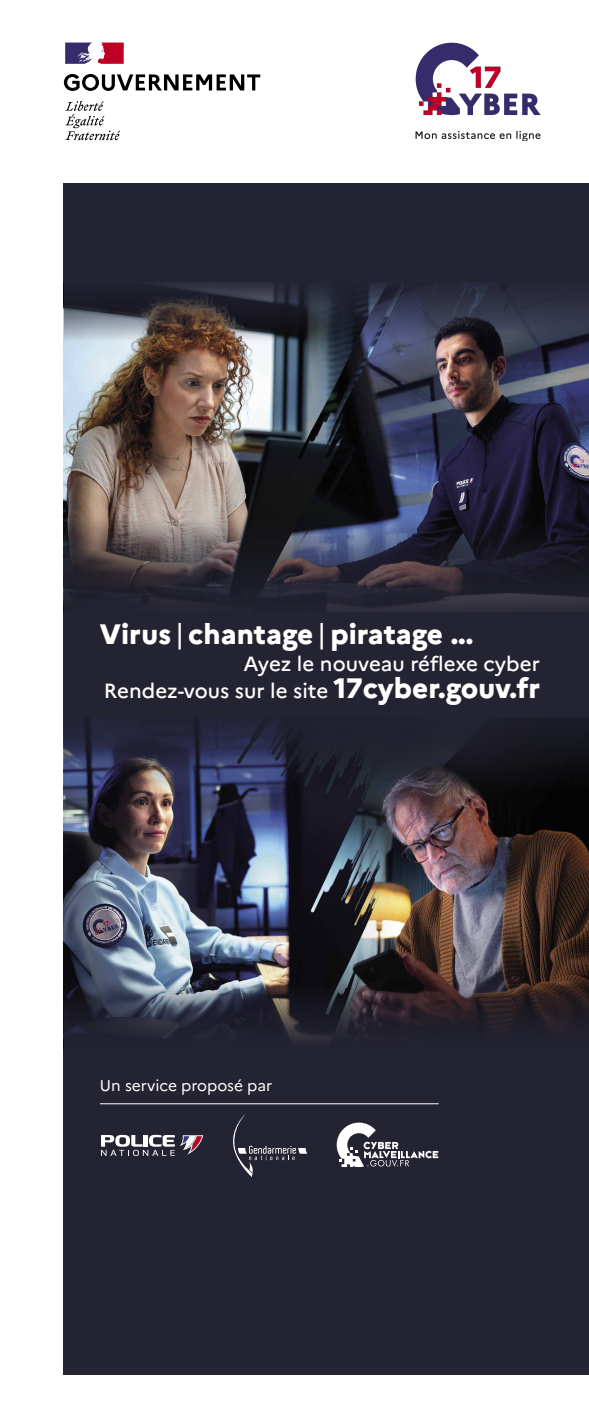
<style>
.page{position:relative;width:589px;height:1418px;background:#fff}
.page>*{position:absolute;margin:0;border:0;box-sizing:border-box;transform-origin:0 0}
.t1{font:800 28.05px "Marianne";color:#fff}
.t2{font:500 20.48px/27px "Marianne";color:#fff;text-align:right}
.t3{font:15.5px "Marianne";color:#fff}
.s1{font-weight:400}
.s2{font-weight:800;font-size:28.05px}
</style>
<div class="page">
<div style="left:64px;top:183px;width:524px;height:1191px;background:#232332"></div>
<img style="left:415px;top:43px;width:125px;height:97px">
<svg style="left:101px;top:1134px;width:102px;height:21px"></svg>
<svg style="left:233px;top:1113px;width:74px;height:64px"></svg>
<svg style="left:336px;top:1122px;width:102px;height:44px"></svg>
<img style="left:64px;top:341px;width:524px;height:176px">
<img style="left:64px;top:791px;width:524px;height:191px">
<svg style="left:64px;top:517px;width:524px;height:94px"></svg>
<svg style="left:64px;top:720px;width:524px;height:71px"></svg>
<svg style="left:64px;top:982px;width:524px;height:59px"></svg>
<svg style="left:64px;top:283px;width:524px;height:58px"></svg>
<svg style="left:64px;top:74px;width:196px;height:66px"></svg>
<svg style="left:65px;top:43px;width:59px;height:21px"></svg>
<hr style="left:100px;top:1103px;width:338px;height:1px;background:#fff">
<h1 class="t1" style="left:100px;top:616px;width:374px">Virus <span class="s1">|</span>chantage<span class="s1">|</span>piratage ...</h1>
<p class="t2" style="left:104px;top:650px;width:437px">Ayez le nouveau réflexe cyber<br>Rendez-vous sur le site <span class="s2">17cyber.gouv.fr</span></p>
<p class="t3" style="left:100px;top:1075px;width:174px">Un service proposé par</p>
</div>
